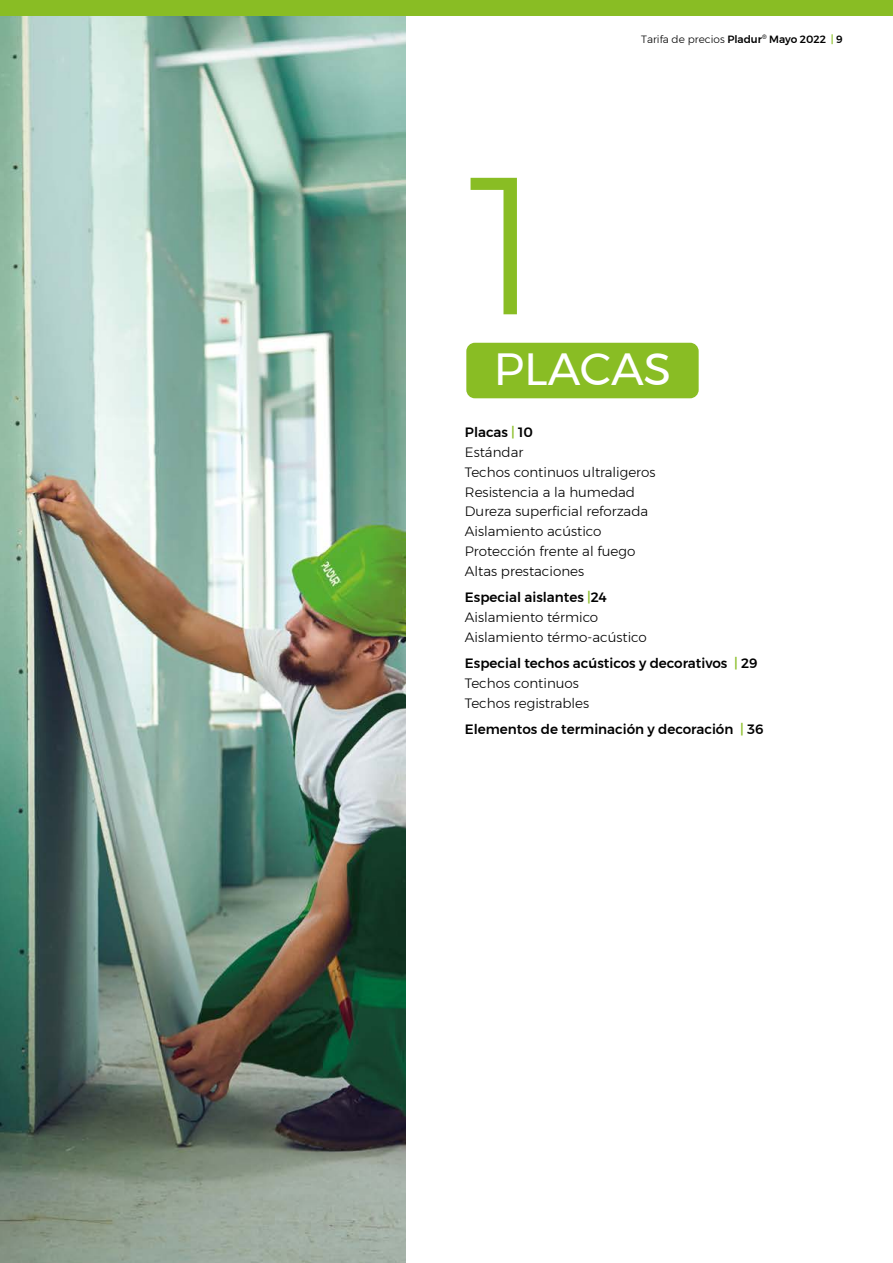
<style>
.page{position:relative;width:893px;height:1263px;background:#fff}
.page>*{position:absolute;margin:0;border:0;box-sizing:border-box;transform-origin:0 0}
.t1{font:300 195px "Montserrat";color:#89bd24}
.t2{font:45px "Montserrat";letter-spacing:-.005em;color:#fff}
.t3{font:300 13.5px/19.8px "Montserrat";color:#000}
.t4{font:500 13.5px/19.8px "Montserrat";color:#000}
.t5{font:300 10.5px "Montserrat";color:#000}
.s1{font-weight:500}
.s2{font-weight:500;color:#89bd24}
.s3{color:#89bd24}
.s4{font-weight:300}
</style>
<div class="page">
<img style="left:0;top:16px;width:405px;height:1247px">
<div style="left:466px;top:343px;width:233px;height:55px;background:#89bd24;border-radius:9px"></div>
<div style="left:0;top:0;width:893px;height:16px;background:#89bd24"></div>
<h1 class="t1" style="left:469px;top:99px;width:72px">1</h1>
<p class="t5" style="left:641px;top:31px;width:203px">Tarifa de precios <span class="s1">Pladur</span><sup>®</sup> <span class="s1">Mayo 2022</span> <span class="s2">|</span> <span class="s1">9</span></p>
<h2 class="t2" style="left:494px;top:335px;width:179px">PLACAS</h2>
<p class="t3" style="left:465px;top:422px;width:192px"><span class="s1">Placas</span> <span class="s2">|</span> <span class="s1">10<br></span>Estándar<br>Techos continuos ultraligeros<br>Resistencia a la humedad<br>Dureza superficial reforzada<br>Aislamiento acústico<br>Protección frente al fuego<br>Altas prestaciones</p>
<p class="t3" style="left:465px;top:587px;width:183px"><span class="s1">Especial aislantes</span> <span class="s2">|</span><span class="s1">24<br></span>Aislamiento térmico<br>Aislamiento térmo-acústico</p>
<p class="t4" style="left:465px;top:653px;width:294px">Especial techos acústicos y decorativos <span class="s3">|</span> 29<br><span class="s4">Techos continuos<br>Techos registrables</span></p>
<p class="t4" style="left:465px;top:719px;width:300px">Elementos de terminación y decoración <span class="s3">|</span> 36</p>
</div>
